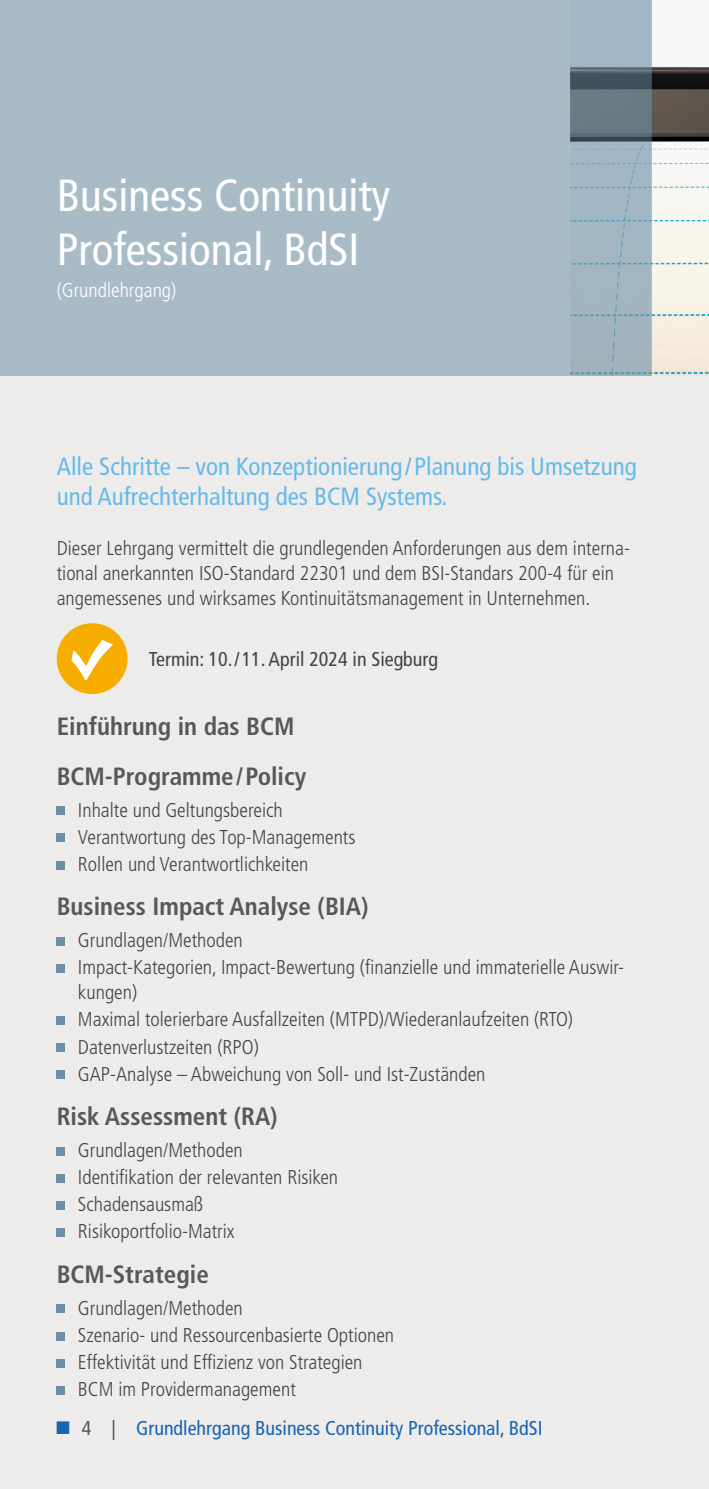
<style>
.page{position:relative;width:709px;height:1489px;background:#fff}
.page>*{position:absolute;margin:0;border:0;box-sizing:border-box;transform-origin:0 0}
.t1{font:condensed 45px/54px "Frutiger LT Std";color:#fff}
.t2{font:700 condensed 25px/49px "Frutiger LT Std";color:#595858}
.t3{font:condensed 25px/30px "Frutiger LT Std";color:#65bae9}
.t4{font:300 condensed 20px/27.2px "Frutiger LT Std";color:#454347}
.t5{font:condensed 20px "Frutiger LT Std";color:#1764af}
.t6{font:condensed 20px "Frutiger LT Std";color:#454347}
.t7{font:300 condensed 20px "Frutiger LT Std";color:#fff}
.s1{color:#595858}
</style>
<div class="page">
<div style="left:0;top:0;width:709px;height:1488px;background:#eeeceb"></div>
<img style="left:0;top:0;width:709px;height:376px">
<div style="left:57px;top:806px;width:8px;height:8px;background:#6b8fa7"></div>
<div style="left:57px;top:833px;width:8px;height:9px;background:#6b8fa7"></div>
<div style="left:57px;top:861px;width:8px;height:8px;background:#6b8fa7"></div>
<div style="left:57px;top:937px;width:8px;height:8px;background:#6b8fa7"></div>
<div style="left:57px;top:964px;width:8px;height:8px;background:#6b8fa7"></div>
<div style="left:57px;top:1016px;width:8px;height:8px;background:#6b8fa7"></div>
<div style="left:57px;top:1043px;width:8px;height:8px;background:#6b8fa7"></div>
<div style="left:57px;top:1070px;width:8px;height:8px;background:#6b8fa7"></div>
<div style="left:57px;top:1146px;width:8px;height:9px;background:#6b8fa7"></div>
<div style="left:57px;top:1174px;width:8px;height:8px;background:#6b8fa7"></div>
<div style="left:57px;top:1201px;width:8px;height:8px;background:#6b8fa7"></div>
<div style="left:57px;top:1228px;width:8px;height:8px;background:#6b8fa7"></div>
<div style="left:57px;top:1304px;width:8px;height:8px;background:#6b8fa7"></div>
<div style="left:57px;top:1331px;width:8px;height:8px;background:#6b8fa7"></div>
<div style="left:57px;top:1358px;width:8px;height:8px;background:#6b8fa7"></div>
<div style="left:57px;top:1385px;width:8px;height:9px;background:#6b8fa7"></div>
<div style="left:57px;top:623px;width:71px;height:71px;background:#f7ad00;border-radius:50%"></div>
<svg style="left:71px;top:640px;width:42px;height:40px"></svg>
<h1 class="t1" style="left:57px;top:169px;width:335px">Business Continuity<br>Professional, BdSI</h1>
<p class="t7" style="left:57px;top:279px;width:121px">(Grundlehrgang)</p>
<p class="t3" style="left:57px;top:452px;width:581px">Alle Schritte – von Konzeptionierung/Planung bis Umsetzung und Aufrechterhaltung des BCM Systems.</p>
<p class="t4" style="left:57px;top:536px;width:575px;line-height:25px">Dieser Lehrgang vermittelt die grundlegenden Anforderungen aus dem interna&shy;tional anerkannten ISO-Standard 22301 und dem BSI-Standars 200-4 für ein angemessenes und wirksames Kontinuitätsmanagement in Unternehmen.</p>
<p class="t6" style="left:149px;top:647px;width:291px">Termin: 10./11. April 2024 in Siegburg</p>
<p class="t2" style="left:57px;top:702px;width:251px">Einführung in das BCM<br>BCM-Programme/Policy</p>
<p class="t4" style="left:78px;top:796px;width:279px">Inhalte und Geltungsbereich<br>Verantwortung des Top-Managements<br>Rollen und Verantwortlichkeiten</p>
<p class="t2" style="left:57px;top:881px;width:313px">Business Impact Analyse (BIA)</p>
<p class="t4" style="left:78px;top:926px;width:547px">Grundlagen/Methoden<br>Impact-Kategorien, Impact-Bewertung (finanzielle und immaterielle Auswir-</p>
<p class="t4" style="left:78px;top:979px;width:496px">kungen)<br>Maximal tolerierbare Ausfallzeiten (MTPD)/Wiederanlaufzeiten (RTO)<br>Datenverlustzeiten (RPO)<br>GAP-Analyse – Abweichung von Soll- und Ist-Zuständen</p>
<p class="t2" style="left:57px;top:1091px;width:222px">Risk Assessment (RA)</p>
<p class="t4" style="left:78px;top:1136px;width:262px">Grundlagen/Methoden<br>Identifikation der relevanten Risiken<br>Schadensausmaß<br>Risikoportfolio-Matrix</p>
<p class="t2" style="left:57px;top:1249px;width:154px">BCM-Strategie</p>
<p class="t4" style="left:78px;top:1294px;width:318px">Grundlagen/Methoden<br>Szenario- und Ressourcenbasierte Optionen Effektivität und Effizienz von Strategien BCM im Providermanagement</p>
<p class="t5" style="left:57px;top:1415px;width:487px">■ <span class="s1">4 |</span> Grundlehrgang Business Continuity Professional, BdSI</p>
</div>
